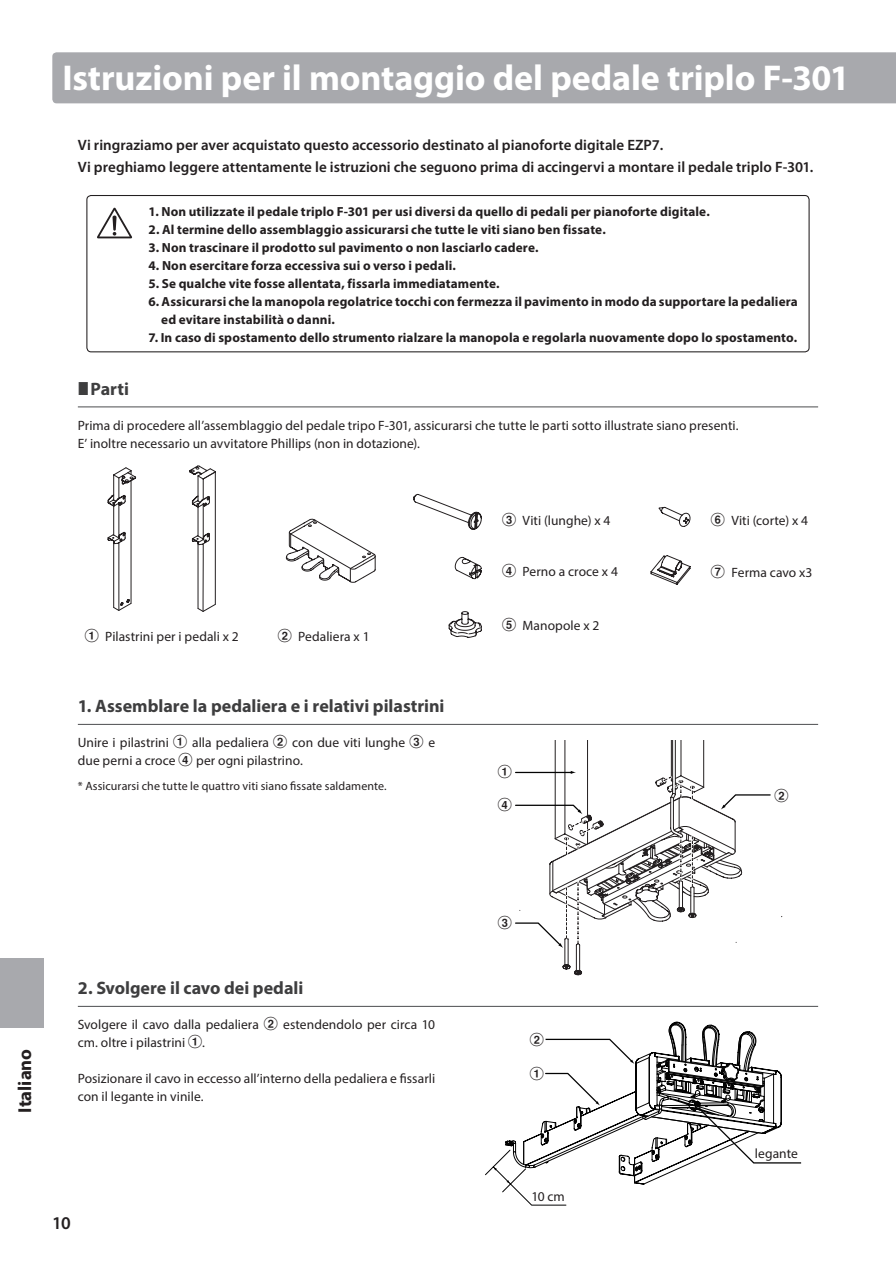
<style>
.page{position:relative;width:896px;height:1266px;background:#fff}
.page>*{position:absolute;margin:0;border:0;box-sizing:border-box;transform-origin:0 0}
._01_Section_Title{font:700 36px "Myriad Pro";letter-spacing:-.005em;color:#fff}
.t1{font:700 18.75px "Myriad Pro";color:#231f20}
._04_Body_Title{font:700 18px "Myriad Pro";color:#3e3e3f}
.Page_No__Left{font:600 18px "Myriad Pro";color:#231f20}
._03_Function_Explana{font:600 15px "Myriad Pro";color:#231f20}
._06_Body_Main_L-inde{font:13.5px/18px "Myriad Pro";color:#231f20}
._22_キャプション{font:13.5px "Circle Posi A";color:#231f20}
.t2{font:700 13.2px/18px "Myriad Pro";letter-spacing:.01em;color:#231f20}
._06_Body_Main_Note{font:12px "Myriad Pro";letter-spacing:.005em;color:#231f20}
.s1{font-family:"Circle Posi A"}
</style>
<div class="page">
<div style="left:0;top:958px;width:44px;height:69px;background:#a8a9ad"></div>
<div style="left:52px;top:52px;width:843px;height:51px;background:#a8a9ad"></div>
<hr style="left:78px;top:406px;width:740px;height:1px;background:#57585a">
<hr style="left:78px;top:724px;width:740px;height:1px;background:#57585a">
<hr style="left:78px;top:1005px;width:740px;height:1px;background:#57585a">
<div style="left:86px;top:195px;width:723px;height:157px;border:1px solid #231f20;border-radius:4px"></div>
<svg style="left:97px;top:208px;width:35px;height:30px"></svg>
<svg style="left:455px;top:557px;width:27px;height:22px"></svg>
<svg style="left:108px;top:467px;width:28px;height:144px"></svg>
<svg style="left:189px;top:465px;width:27px;height:147px"></svg>
<svg style="left:285px;top:518px;width:91px;height:64px"></svg>
<svg style="left:448px;top:611px;width:33px;height:27px"></svg>
<svg style="left:413px;top:494px;width:68px;height:36px"></svg>
<svg style="left:658px;top:507px;width:32px;height:20px"></svg>
<svg style="left:650px;top:555px;width:40px;height:30px"></svg>
<svg style="left:505px;top:1021px;width:297px;height:163px"></svg>
<svg style="left:515px;top:740px;width:256px;height:235px"></svg>
<p class="_01_Section_Title" style="left:62px;top:54px;width:788px">Istruzioni per il montaggio del pedale triplo F-301</p>
<p class="_03_Function_Explana" style="left:78px;top:137px;width:587px">Vi ringraziamo per aver acquistato questo accessorio destinato al pianoforte digitale EZP7.</p>
<p class="_03_Function_Explana" style="left:78px;top:159px;width:737px">Vi preghiamo leggere attentamente le istruzioni che seguono prima di accingervi a montare il pedale triplo F-301.</p>
<p class="t2" style="left:148px;top:202px;width:562px">1. Non utilizzate il pedale triplo F-301 per usi diversi da quello di pedali per pianoforte digitale.</p>
<p class="t2" style="left:148px;top:220px;width:459px">2. Al termine dello assemblaggio assicurarsi che tutte le viti siano ben fissate.</p>
<p class="t2" style="left:148px;top:238px;width:391px">3. Non trascinare il prodotto sul pavimento o non lasciarlo cadere.</p>
<p class="t2" style="left:148px;top:256px;width:309px">4. Non esercitare forza eccessiva sui o verso i pedali.</p>
<p class="t2" style="left:148px;top:274px;width:353px">5. Se qualche vite fosse allentata, fissarla immediatamente.</p>
<p class="t2" style="left:161px;top:292px;width:638px;text-indent:-13px">6. Assicurarsi che la manopola regolatrice tocchi con fermezza il pavimento in modo da supportare la pedaliera ed evitare instabilità o danni.</p>
<p class="t2" style="left:148px;top:328px;width:650px">7. In caso di spostamento dello strumento rialzare la manopola e regolarla nuovamente dopo lo spostamento.</p>
<p class="_04_Body_Title" style="left:91px;top:377px;width:40px">Parti</p>
<p class="_06_Body_Main_L-inde" style="left:78px;top:416px;width:662px">Prima di procedere all’assemblaggio del pedale tripo F-301, assicurarsi che tutte le parti sotto illustrate siano presenti.</p>
<p class="_06_Body_Main_L-inde" style="left:78px;top:434px;width:343px">E’ inoltre necessario un avvitatore Phillips (non in dotazione).</p>
<p class="_06_Body_Main_L-inde" style="left:85px;top:627px;width:155px"><span class="s1">A</span> Pilastrini per i pedali x 2</p>
<p class="_06_Body_Main_L-inde" style="left:278px;top:627px;width:93px"><span class="s1">B</span> Pedaliera x 1</p>
<p class="_04_Body_Title" style="left:78px;top:694px;width:368px">1. Assemblare la pedaliera e i relativi pilastrini</p>
<p class="_06_Body_Main_L-inde" style="left:78px;top:733px;width:359px">Unire i pilastrini <span class="s1">A</span> alla pedaliera <span class="s1">B</span> con due viti lunghe <span class="s1">C</span> e due perni a croce <span class="s1">D</span> per ogni pilastrino.</p>
<p class="_06_Body_Main_Note" style="left:78px;top:778px;width:310px">* Assicurarsi che tutte le quattro viti siano fissate saldamente.</p>
<p class="_06_Body_Main_L-inde" style="left:502px;top:511px;width:110px"><span class="s1">C</span> Viti (lunghe) x 4</p>
<p class="_06_Body_Main_L-inde" style="left:502px;top:562px;width:117px"><span class="s1">D</span> Perno a croce x 4</p>
<p class="_06_Body_Main_L-inde" style="left:502px;top:616px;width:99px"><span class="s1">E</span> Manopole x 2</p>
<p class="_22_キャプション" style="left:498px;top:765px;width:16px">A</p>
<p class="_22_キャプション" style="left:498px;top:798px;width:16px">D</p>
<p class="_06_Body_Main_L-inde" style="left:710px;top:511px;width:99px"><span class="s1">F</span> Viti (corte) x 4</p>
<p class="_06_Body_Main_L-inde" style="left:710px;top:563px;width:103px"><span class="s1">G</span> Ferma cavo x3</p>
<p class="_22_キャプション" style="left:774px;top:788px;width:16px">B</p>
<h2 class="t1" style="left:12px;top:1112px;width:65px;rotate:-90deg">Italiano</h2>
<p class="_04_Body_Title" style="left:78px;top:976px;width:227px">2. Svolgere il cavo dei pedali</p>
<p class="_06_Body_Main_L-inde" style="left:78px;top:1015px;width:359px">Svolgere il cavo dalla pedaliera <span class="s1">B</span> estendendolo per circa 10 cm. oltre i pilastrini <span class="s1">A</span>.</p>
<p class="_06_Body_Main_L-inde" style="left:78px;top:1069px;width:359px">Posizionare il cavo in eccesso all’interno della pedaliera e fissarli con il legante in vinile.</p>
<p class="Page_No__Left" style="left:52px;top:1212px;width:20px">10</p>
<p class="_22_キャプション" style="left:498px;top:915px;width:16px">C</p>
<p class="_22_キャプション" style="left:530px;top:1032px;width:16px">B</p>
<p class="_22_キャプション" style="left:530px;top:1066px;width:16px">A</p>
<p class="_06_Body_Main_L-inde" style="left:531px;top:1186px;width:35px">10 cm</p>
<p class="_06_Body_Main_L-inde" style="left:755px;top:1144px;width:44px">legante</p>
</div>
